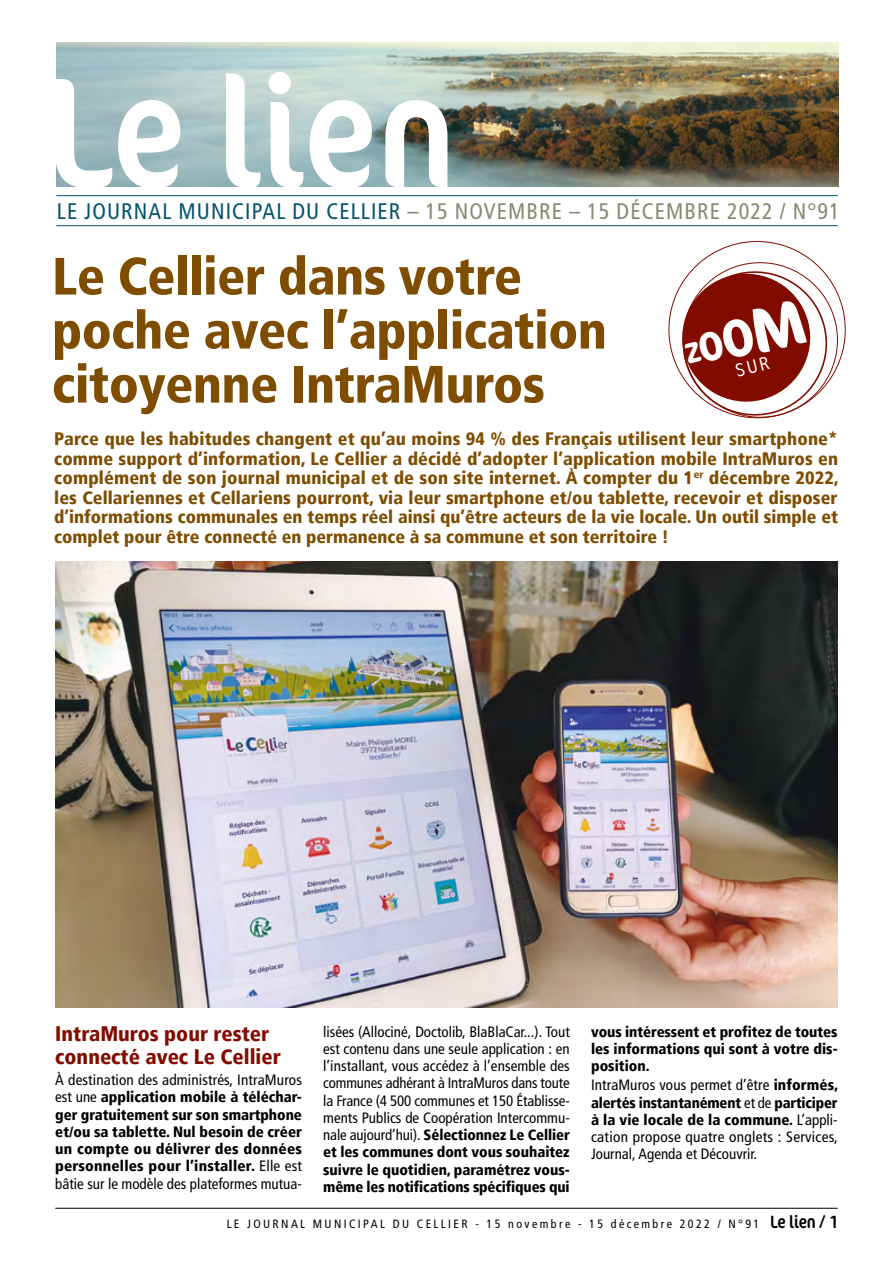
<style>
.page{position:relative;width:893px;height:1263px;background:#fff}
.page>*{position:absolute;margin:0;border:0;box-sizing:border-box;transform-origin:0 0}
.t1{font:900 condensed 52.5px/54px "Frutiger LT";letter-spacing:-.01em;color:#7e4d00}
.t2{font:condensed 22.5px "Frutiger LT";letter-spacing:.05em;color:#898871}
.t3{font:900 condensed 21px/22.5px "Frutiger LT";color:#820b00}
.t4{font:900 condensed 18px/19.5px "Frutiger LT";color:#7e4d00;text-align:justify}
.t5{font:condensed 15px/17.2px "Frutiger LT";color:#000;text-align:justify}
.t6{font:900 condensed 15px/17.2px "Frutiger LT";color:#000;text-align:justify}
.t7{font:condensed 12px "Frutiger LT";letter-spacing:.2em;color:#000}
.s1{color:#00536e}
.s2{font-weight:400}
.s3{font-weight:900}
.s4{font-family:"Cocon Pro";font-size:18px}
</style>
<div class="page">
<hr style="left:55px;top:1208px;width:783px;height:1px;background:#000">
<img style="left:57px;top:43px;width:781px;height:143px">
<svg style="left:56px;top:72px;width:391px;height:115px"></svg>
<hr style="left:56px;top:195px;width:782px;height:1px;background:#00536e">
<hr style="left:56px;top:225px;width:782px;height:1px;background:#00536e">
<img style="left:56px;top:561px;width:782px;height:447px">
<svg style="left:668px;top:240px;width:178px;height:179px"></svg>
<h2 class="t2" style="left:57px;top:198px;width:784px"><span class="s1">LE JOURNAL MUNICIPAL DU CELLIER</span> – 15 NOVEMBRE – 15 DÉCEMBRE 2022 / N°91</h2>
<h1 class="t1" style="left:52px;top:249px;width:556px">Le Cellier dans votre poche avec l’application citoyenne IntraMuros</h1>
<p class="t4" style="left:54px;top:429px;width:786px">Parce que les habitudes changent et qu’au moins 94 % des Français utilisent leur smartphone* comme support d’information, Le Cellier a décidé d’adopter l’application mobile IntraMuros en complément de son journal municipal et de son site internet. À compter du 1<sup>er</sup> décembre 2022, les Cellariennes et Cellariens pourront, via leur smartphone et/ou tablette, recevoir et disposer d’informations communales en temps réel ainsi qu’être acteurs de la vie locale. Un outil simple et complet pour être connecté en permanence à sa commune et son territoire !</p>
<h3 class="t3" style="left:55px;top:1022px;width:227px">IntraMuros pour rester connecté avec Le Cellier</h3>
<p class="t6" style="left:55px;top:1071px;width:248px"><span class="s2">À destination des administrés, IntraMuros est une</span> application mobile à téléchar&shy;ger gratuitement sur son smartphone et/ou sa tablette. Nul besoin de créer un compte ou délivrer des données personnelles pour l’installer. <span class="s2">Elle est bâtie sur le modèle des plateformes mutua-</span></p>
<p class="t5" style="left:323px;top:1023px;width:248px">lisées (Allociné, Doctolib, BlaBlaCar...). Tout est contenu dans une seule application : en l’installant, vous accédez à l’ensemble des communes adhérant à IntraMuros dans toute la France (4 500 communes et 150 Établisse&shy;ments Publics de Coopération Intercommu&shy;nale aujourd’hui). <span class="s3">Sélectionnez Le Cellier et les communes dont vous souhaitez suivre le quotidien, paramétrez vous&shy;même les notifications spécifiques qui</span></p>
<p class="t6" style="left:591px;top:1023px;width:248px">vous intéressent et profitez de toutes les informations qui sont à votre dis&shy;position.</p>
<p class="t5" style="left:591px;top:1077px;width:249px">IntraMuros vous permet d’être <span class="s3">informés, alertés instantanément</span> et de <span class="s3">participer à la vie locale de la commune.</span> L’appli&shy;cation propose quatre onglets : Services, Journal, Agenda et Découvrir.</p>
<p class="t7" style="left:227px;top:1216px;width:612px">LE JOURNAL MUNICIPAL DU CELLIER - 15 novembre - 15 décembre 2022 / N°91 <span class="s4">Le lien / 1</span></p>
</div>
